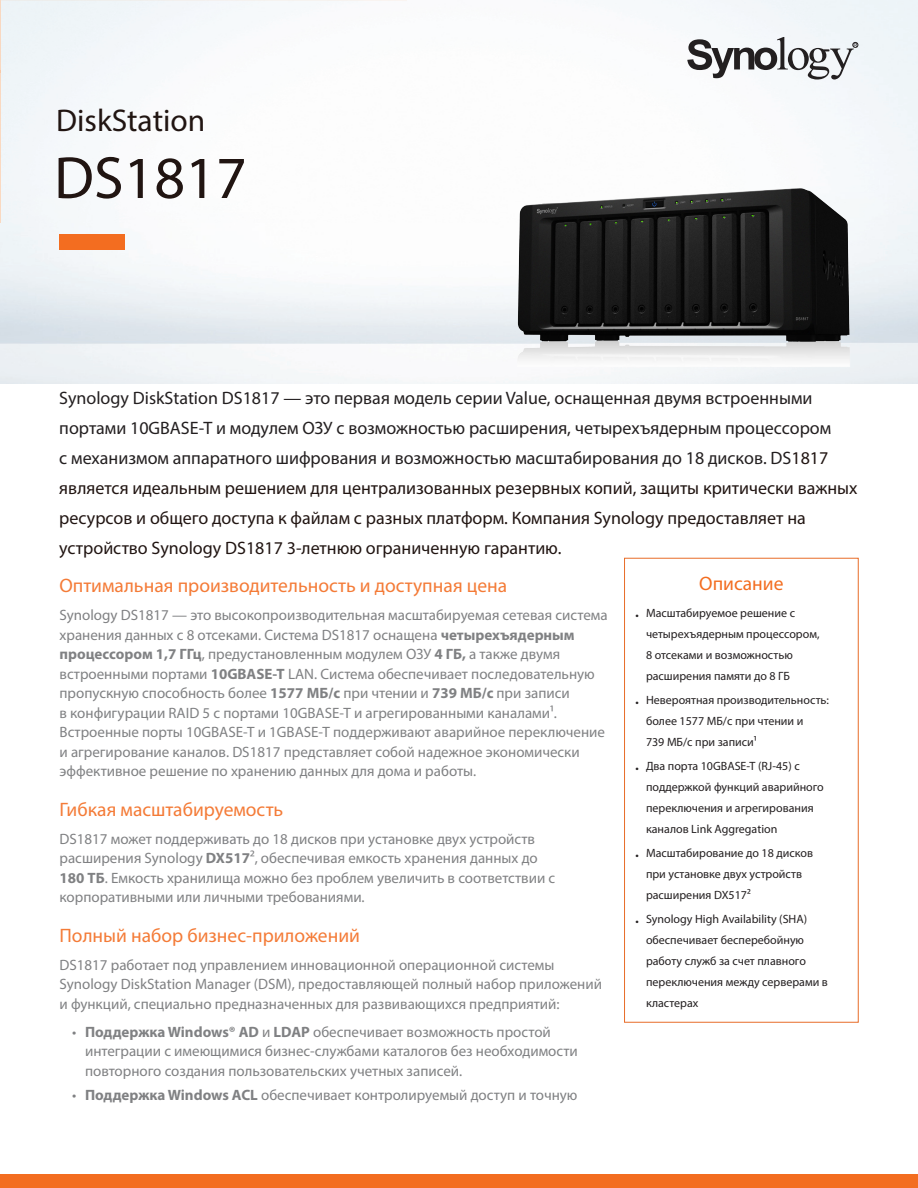
<style>
.page{position:relative;width:918px;height:1188px;background:#fff}
.page>*{position:absolute;margin:0;border:0;box-sizing:border-box;transform-origin:0 0}
.Model_Name{font:60px "Myriad Pro";color:#211512}
.Product_Type{font:31.5px "Myriad Pro";color:#211512}
.Chapter_Title_1{font:19.5px "Myriad Pro";color:#f47b37}
.Selling_Title{font:19.5px "Myriad Pro";color:#f36d20}
.Introduction{font:18px/30px "Myriad Pro";color:#231f20}
.Body_Content{font:15px/19.5px "Myriad Pro";color:#808183}
.t1{font:12px/21px "Myriad Pro";color:#231f20}
.s1{color:#211512}
.s2{font-weight:700}
.s3{color:#7e7f83}
</style>
<div class="page">
<div style="left:0;top:1174px;width:918px;height:14px;background:#f36d20"></div>
<svg style="left:687px;top:37px;width:171px;height:43px"></svg>
<div style="left:59px;top:234px;width:66px;height:16px;background:#f36d20"></div>
<div style="left:624px;top:558px;width:234px;height:464px;border:1px solid #e86c28"></div>
<img style="left:512px;top:171px;width:347px;height:198px">
<p class="Product_Type" style="left:56px;top:101px;width:151px">DiskStation</p>
<p class="Model_Name" style="left:54px;top:141px;width:194px">DS1817</p>
<p class="Introduction" style="left:59px;top:383px;width:800px">Synology DiskStation DS1817 — это первая модель серии Value, оснащенная двумя встроенными портами 10GBASE-T и модулем ОЗУ с возможностью расширения, четырехъядерным процессором<br>с механизмом аппаратного шифрования и возможностью масштабирования до 18 дисков. DS<span class="s1">1817 является идеальным решением для централизованных резервных копий, защиты критически важных ресурсов и общего доступа к файлам с разных платформ. Компания Synology предоставляет на устройство Synology DS1817 3-летнюю ограниченную гарантию.</span></p>
<p class="Chapter_Title_1" style="left:60px;top:574px;width:449px">Оптимальная производительность и доступная цена</p>
<p class="Body_Content" style="left:60px;top:605px;width:550px">Synology DS1817 — это высокопроизводительная масштабируемая сетевая система хранения данных с 8 отсеками. Система DS1817 оснащена <span class="s2">четырехъядерным процессором 1,7 ГГц</span>, предустановленным модулем ОЗУ <span class="s2">4 ГБ,</span> а также двумя встроенными портами <span class="s2">10GBASE-T</span> LAN. Система обеспечивает последовательную пропускную способность более <span class="s2">1577 МБ/с</span> при чтении и <span class="s2">739 МБ/с</span> при записи<br>в конфигурации RAID 5 с портами 10GBASE-T и агрегированными каналами1.<br>Встроенные порты 10GBASE-T и 1GBASE-T поддерживают аварийное переключение и агрегирование каналов. DS1817 представляет собой надежное экономически эффективное решение по хранению данных для дома и работы.</p>
<p class="Chapter_Title_1" style="left:60px;top:797px;width:225px">Гибкая масштабируемость</p>
<p class="Body_Content" style="left:60px;top:829px;width:497px">DS1817 может <span class="s3">поддерживать</span> до 18 дисков при установке двух устройств расширения Synology <span class="s2">DX517</span>2, обеспечивая емкость хранения данных до <span class="s2">180 ТБ</span>. Емкость хранилища можно без проблем увеличить в соответствии с корпоративными или личными требованиями.</p>
<p class="Chapter_Title_1" style="left:60px;top:923px;width:302px">Полный набор бизнес-приложений</p>
<p class="Body_Content" style="left:60px;top:955px;width:544px">DS1817 работает под управлением инновационной операционной системы<br>Synology DiskStation Manager (DSM), предоставляющей полный набор приложений и функций, специально предназначенных для развивающихся предприятий:</p>
<p class="Body_Content" style="left:85px;top:1022px;width:494px;text-indent:-13px">• <span class="s2">Поддержка Windows® AD</span> и <span class="s2">LDAP</span> обеспечивает возможность простой интеграции с имеющимися бизнес-службами каталогов без необходимости повторного создания пользовательских учетных записей.</p>
<p class="Body_Content" style="left:72px;top:1085px;width:507px">• <span class="s2">Поддержка Windows ACL</span> обеспечивает контролируемый доступ и точную</p>
<p class="Selling_Title" style="left:699px;top:571px;width:86px">Описание</p>
<p class="t1" style="left:646px;top:603px;width:175px;text-indent:-11px">• Масштабируемое решение с четырехъядерным процессором,<br>8 отсеками и возможностью расширения памяти до 8 ГБ</p>
<p class="t1" style="left:646px;top:690px;width:184px;text-indent:-11px">• Невероятная производительность: более 1577 МБ/с при чтении и<br>739 МБ/с при записи1</p>
<p class="t1" style="left:646px;top:756px;width:179px;text-indent:-11px">• Два порта 10GBASE-T (RJ-45) с поддержкой функций аварийного переключения и агрегирования каналов Link Aggregation</p>
<p class="t1" style="left:646px;top:843px;width:169px;text-indent:-11px">• Масштабирование до 18 дисков при установке двух устройств расширения DX5172</p>
<p class="t1" style="left:646px;top:909px;width:183px;text-indent:-11px">• Synology High Availability (SHA) обеспечивает бесперебойную работу служб за счет плавного переключения между серверами в кластерах</p>
</div>
